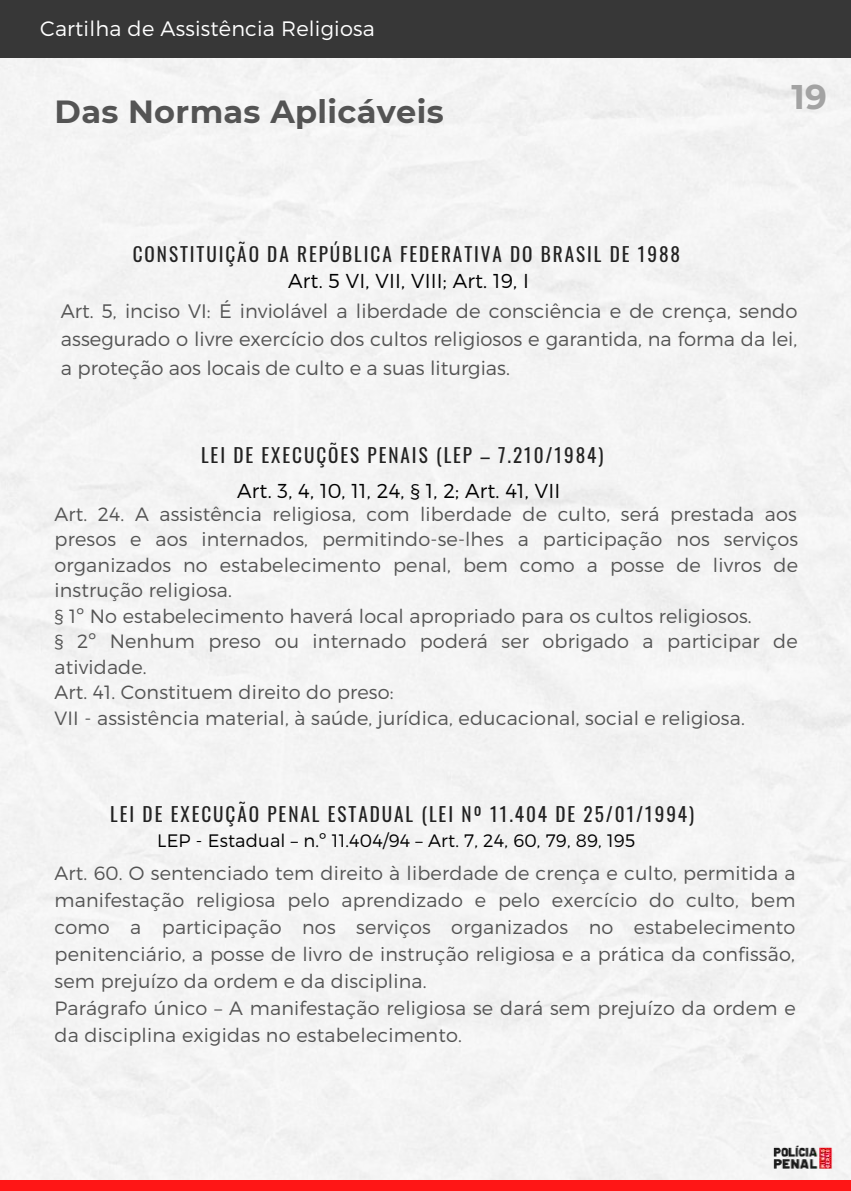
<style>
.page{position:relative;width:851px;height:1191px;background:#fff}
.page>*{position:absolute;margin:0;border:0;box-sizing:border-box;transform-origin:0 0}
.t1{font:700 34.2px "Montserrat";color:#a3a3a3}
.t2{font:700 32px "Montserrat";letter-spacing:.01em;color:#545454}
.t3{font:300 20.8px "Montserrat";letter-spacing:.01em;color:#fff}
.t4{font:300 20.2px "Montserrat";letter-spacing:.01em;color:#000}
.t5{font:300 19.6px/28.8px "Montserrat";color:#545454;text-align:justify}
.t6{font:300 19.2px/25.4px "Montserrat";letter-spacing:.01em;color:#545454}
.t7{font:19.2px "Oswald";letter-spacing:.1em;color:#222}
.t8{font:300 18px "Montserrat";letter-spacing:.01em;color:#000}
</style>
<div class="page">
<div style="left:0;top:57px;width:850px;height:1124px;background:#f4f4f4"></div>
<img style="left:768px;top:1141px;width:67px;height:33px">
<div style="left:0;top:1181px;width:850px;height:9px;background:#ff1616"></div>
<div style="left:0;top:0;width:850px;height:57px;background:#373737"></div>
<p class="t3" style="left:40px;top:15px;width:336px">Cartilha de Assistência Religiosa</p>
<h2 class="t2" style="left:55px;top:92px;width:390px">Das Normas Aplicáveis</h2>
<h1 class="t1" style="left:790px;top:76px;width:37px">19</h1>
<p class="t7" style="left:133px;top:239px;width:548px">CONSTITUIÇÃO DA REPÚBLICA FEDERATIVA DO BRASIL DE 1988</p>
<p class="t4" style="left:288px;top:267px;width:242px">Art. 5 VI, VII, VIII; Art. 19, I</p>
<p class="t5" style="left:61px;top:295px;width:737px">Art. 5, inciso VI: É inviolável a liberdade de consciência e de crença, sendo assegurado o livre exercício dos cultos religiosos e garantida, na forma da lei, a proteção aos locais de culto e a suas liturgias.</p>
<p class="t7" style="left:201px;top:440px;width:403px">LEI DE EXECUÇÕES PENAIS (LEP – 7.210/1984)</p>
<p class="t4" style="left:237px;top:478px;width:324px">Art. 3, 4, 10, 11, 24, § 1, 2; Art. 41, VII</p>
<p class="t6" style="left:55px;top:500px;width:744px">Art. 24. A assistência religiosa, com liberdade de culto, será prestada aos presos e aos internados, permitindo-se-lhes a participação nos serviços organizados no estabelecimento penal, bem como a posse de livros de instrução religiosa.<br>§ 1º No estabelecimento haverá local apropriado para os cultos religiosos.<br>§ 2º Nenhum preso ou internado poderá ser obrigado a participar de atividade.<br>Art. 41. Constituem direito do preso:<br>VII - assistência material, à saúde, jurídica, educacional, social e religiosa.</p>
<p class="t7" style="left:110px;top:799px;width:585px">LEI DE EXECUÇÃO PENAL ESTADUAL (LEI Nº 11.404 DE 25/01/1994)</p>
<p class="t8" style="left:157px;top:828px;width:479px">LEP - Estadual – n.º 11.404/94 – Art. 7, 24, 60, 79, 89, 195</p>
<p class="t6" style="left:55px;top:859px;width:742px;line-height:27px">Art. 60. O sentenciado tem direito à liberdade de crença e culto, permitida a manifestação religiosa pelo aprendizado e pelo exercício do culto, bem como a participação nos serviços organizados no estabelecimento penitenciário, a posse de livro de instrução religiosa e a prática da confissão, sem prejuízo da ordem e da disciplina.<br>Parágrafo único – A manifestação religiosa se dará sem prejuízo da ordem e da disciplina exigidas no estabelecimento.</p>
</div>
